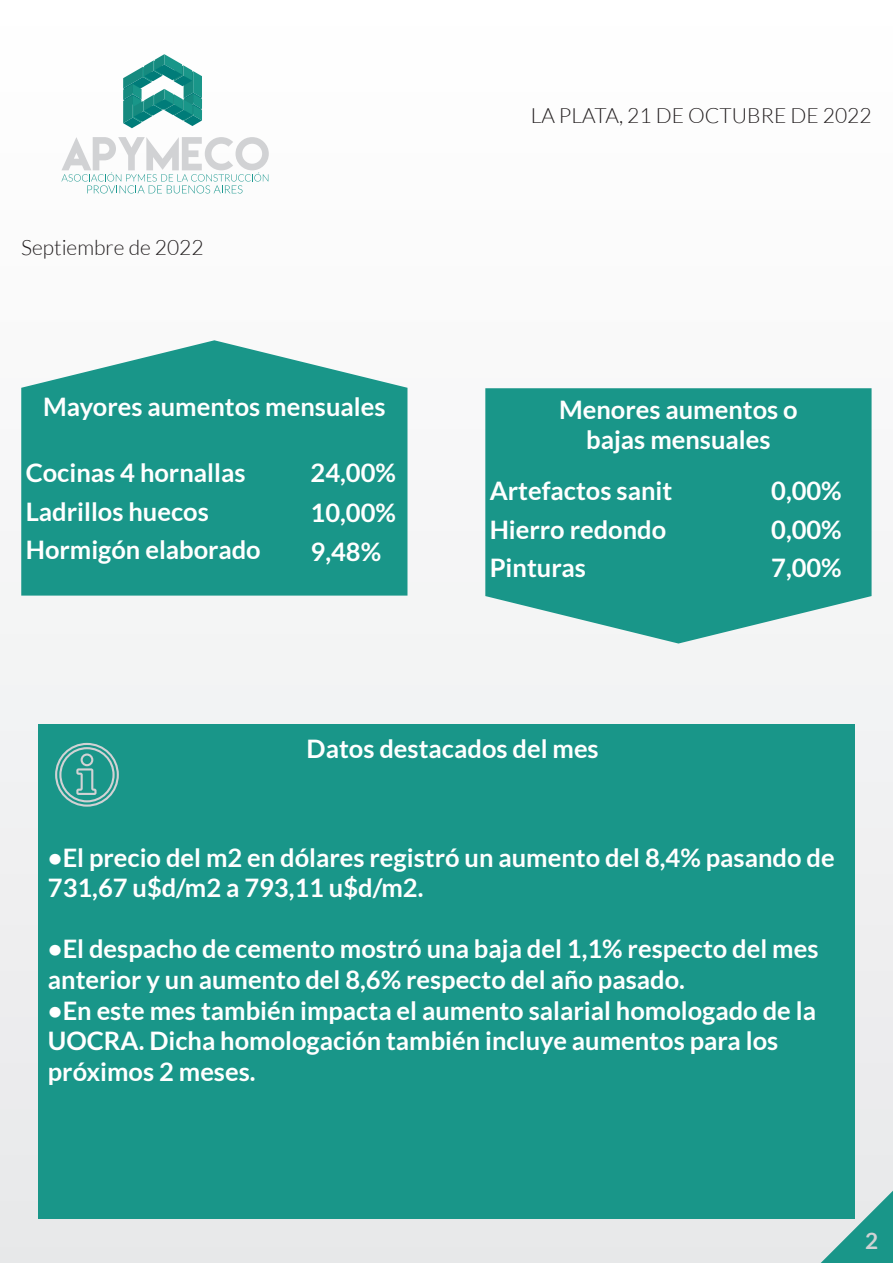
<style>
.page{position:relative;width:893px;height:1263px;background:#fff}
.page>*{position:absolute;margin:0;border:0;box-sizing:border-box;transform-origin:0 0}
.t1{font:700 25.5px/38.7px "Lato";color:#fff}
.t2{font:700 22.5px "Lato";color:#d1d2d4}
.t3{font:300 21px "Lato";color:#231f20}
</style>
<div class="page">
<div style="left:0;top:0;width:893px;height:1263px;background:linear-gradient(to bottom,#fff,#e7e8ea)"></div>
<svg style="left:61px;top:137px;width:208px;height:56px"></svg>
<svg style="left:123px;top:54px;width:79px;height:74px"></svg>
<svg style="left:821px;top:1191px;width:72px;height:72px;background:#68b5ae"></svg>
<svg style="left:485px;top:388px;width:387px;height:255px;background:#2d9e93"></svg>
<svg style="left:21px;top:340px;width:386px;height:256px;background:#2e9f93"></svg>
<div style="left:38px;top:725px;width:817px;height:494px;background:#199689"></div>
<svg style="left:55px;top:743px;width:64px;height:64px"></svg>
<p class="t3" style="left:21px;top:236px;width:184px">Septiembre de 2022</p>
<p class="t1" style="left:43px;top:387px;width:344px">Mayores aumentos mensuales</p>
<p class="t1" style="left:26px;top:453px;width:236px">Cocinas 4 hornallas<br>Ladrillos huecos<br>Hormigón elaborado</p>
<p class="t1" style="left:311px;top:452px;width:87px;line-height:39.5px;text-align:justify">24,00% 10,00% 9,48%</p>
<p class="t3" style="left:531px;top:104px;width:342px">LA PLATA, 21 DE OCTUBRE DE 2022</p>
<p class="t1" style="left:559px;top:394px;width:240px;line-height:30.6px;text-align:center">Menores aumentos o bajas mensuales</p>
<p class="t1" style="left:490px;top:471px;width:184px">Artefactos sanit<br>Hierro redondo<br>Pinturas</p>
<p class="t1" style="left:771px;top:471px;width:72px;text-align:justify">0,00% 0,00% 7,00%</p>
<p class="t1" style="left:307px;top:729px;width:294px">Datos destacados del mes</p>
<p class="t1" style="left:48px;top:842px;width:788px;line-height:30.6px">•El precio del m2 en dólares registró un aumento del 8,4% pasando de<br>731,67 u$d/m2 a 793,11 u$d/m2.</p>
<p class="t1" style="left:48px;top:933px;width:772px;line-height:30.6px">•El despacho de cemento mostró una baja del 1,1% respecto del mes anterior y un aumento del 8,6% respecto del año pasado.</p>
<p class="t1" style="left:48px;top:995px;width:770px;line-height:30.6px">•En este mes también impacta el aumento salarial homologado de la<br>UOCRA. Dicha homologación también incluye aumentos para los próximos 2 meses.</p>
<p class="t2" style="left:865px;top:1228px;width:15px">2</p>
</div>
